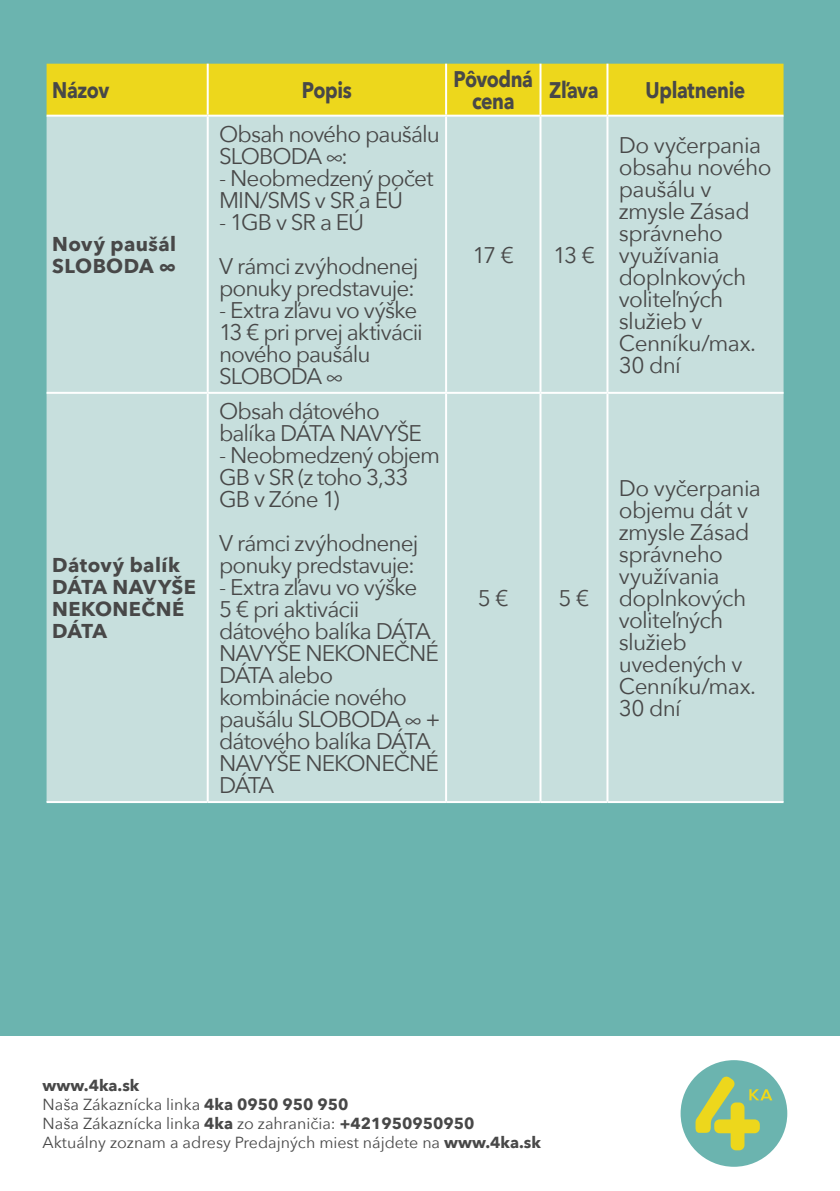
<style>
.page{position:relative;width:840px;height:1191px;background:#fff}
.page>*{position:absolute;margin:0;border:0;box-sizing:border-box;transform-origin:0 0}
.t1{font:22.6px/22px "Avenir Next";letter-spacing:-.035em;color:#484848}
.t2{font:700 22.6px/22px "Avenir Next";letter-spacing:-.02em;color:#484848;text-align:center;scale:.85 1}
.t3{font:700 20px/22px "Avenir Next";letter-spacing:.02em;color:#484848}
.t4{font:16px/19.2px "Avenir Next";color:#484848}
.s1{font-weight:700}
</style>
<div class="page">
<div style="left:0;top:0;width:839px;height:1191px;background:#6bb4af"></div>
<div style="left:0;top:1036px;width:839px;height:155px;background:#fff"></div>
<div style="left:47px;top:64px;width:736px;height:51px;background:#edd71c"></div>
<div style="left:47px;top:117px;width:736px;height:684px;background:#c7dfdd"></div>
<hr style="left:206px;top:64px;width:2px;height:51px;background:#fff">
<hr style="left:445px;top:64px;width:2px;height:51px;background:#fff">
<hr style="left:539px;top:64px;width:2px;height:51px;background:#fff">
<hr style="left:606px;top:64px;width:2px;height:51px;background:#fff">
<hr style="left:47px;top:115px;width:160px;height:2px;background:#fff">
<hr style="left:207px;top:115px;width:239px;height:2px;background:#fff">
<hr style="left:206px;top:117px;width:2px;height:275px;background:#fff">
<hr style="left:446px;top:115px;width:94px;height:2px;background:#fff">
<hr style="left:445px;top:117px;width:2px;height:275px;background:#fff">
<hr style="left:540px;top:115px;width:67px;height:2px;background:#fff">
<hr style="left:539px;top:117px;width:2px;height:275px;background:#fff">
<hr style="left:607px;top:115px;width:176px;height:2px;background:#fff">
<hr style="left:606px;top:117px;width:2px;height:275px;background:#fff">
<hr style="left:47px;top:392px;width:160px;height:2px;background:#fff">
<hr style="left:207px;top:392px;width:239px;height:2px;background:#fff">
<hr style="left:206px;top:394px;width:2px;height:407px;background:#fff">
<hr style="left:446px;top:392px;width:94px;height:2px;background:#fff">
<hr style="left:445px;top:394px;width:2px;height:407px;background:#fff">
<hr style="left:540px;top:392px;width:67px;height:2px;background:#fff">
<hr style="left:539px;top:394px;width:2px;height:407px;background:#fff">
<hr style="left:607px;top:392px;width:176px;height:2px;background:#fff">
<hr style="left:606px;top:394px;width:2px;height:407px;background:#fff">
<hr style="left:47px;top:801px;width:160px;height:2px;background:#fff">
<hr style="left:207px;top:801px;width:239px;height:2px;background:#fff">
<hr style="left:446px;top:801px;width:94px;height:2px;background:#fff">
<hr style="left:540px;top:801px;width:67px;height:2px;background:#fff">
<hr style="left:607px;top:801px;width:176px;height:2px;background:#fff">
<svg style="left:680px;top:1060px;width:106px;height:106px"></svg>
<p class="t2" style="left:52px;top:79px;width:69px">Názov</p>
<p class="t2" style="left:302px;top:79px;width:60px">Popis</p>
<p class="t2" style="left:453px;top:68px;width:95px">Pôvodná cena</p>
<p class="t2" style="left:549px;top:79px;width:60px">Zľava</p>
<p class="t2" style="left:645px;top:79px;width:119px">Uplatnenie</p>
<p class="t3" style="left:52px;top:233px;width:125px">Nový paušál<br>SLOBODA ∞</p>
<p class="t3" style="left:52px;top:554px;width:145px">Dátový balík<br>DÁTA NAVYŠE<br>NEKONEČNÉ<br>DÁTA</p>
<p class="t1" style="left:219px;top:122px;width:222px">Obsah nového paušálu<br>SLOBODA ∞:</p>
<p class="t1" style="left:219px;top:166px;width:216px">- Neobmedzený počet<br>MIN/SMS v SR a EÚ</p>
<p class="t1" style="left:219px;top:199px;width:201px;line-height:44px">- 1GB v SR a EÚ<br>V rámci zvýhodnenej</p>
<p class="t1" style="left:219px;top:276px;width:197px">ponuky predstavuje:</p>
<p class="t1" style="left:219px;top:298px;width:205px">- Extra zľavu vo výške<br>13 € pri prvej aktivácii nového paušálu<br>SLOBODA ∞</p>
<p class="t1" style="left:472px;top:243px;width:43px">17 €</p>
<p class="t1" style="left:553px;top:243px;width:43px">13 €</p>
<p class="t1" style="left:219px;top:399px;width:204px">Obsah dátového balíka DÁTA NAVYŠE</p>
<p class="t1" style="left:219px;top:443px;width:222px">- Neobmedzený objem<br>GB v SR (z toho 3,33<br>GB v Zóne 1)</p>
<p class="t1" style="left:219px;top:531px;width:201px">V rámci zvýhodnenej ponuky predstavuje:</p>
<p class="t1" style="left:219px;top:575px;width:223px">- Extra zľavu vo výške<br>5 € pri aktivácii dátového balíka DÁTA<br>NAVYŠE NEKONEČNÉ<br>DÁTA alebo kombinácie nového paušálu SLOBODA ∞ + dátového balíka DÁTA<br>NAVYŠE NEKONEČNÉ<br>DÁTA</p>
<p class="t1" style="left:477px;top:586px;width:32px">5 €</p>
<p class="t1" style="left:558px;top:586px;width:32px">5 €</p>
<p class="t1" style="left:618px;top:133px;width:154px">Do vyčerpania obsahu nového paušálu v zmysle Zásad správneho využívania doplnkových voliteľných služieb v<br>Cenníku/max.<br>30 dní</p>
<p class="t1" style="left:618px;top:476px;width:144px">Do vyčerpania objemu dát v zmysle Zásad správneho využívania doplnkových voliteľných služieb uvedených v<br>Cenníku/max.<br>30 dní</p>
<p class="t4" style="left:43px;top:1074px;width:499px"><span class="s1">www.4ka.sk<br></span>Naša Zákaznícka linka <span class="s1">4ka 0950 950 950<br></span>Naša Zákaznícka linka <span class="s1">4ka</span> zo zahraničia: <span class="s1">+421950950950<br></span>Aktuálny zoznam a adresy Predajných miest nájdete na <span class="s1">www.4ka.sk</span></p>
</div>
